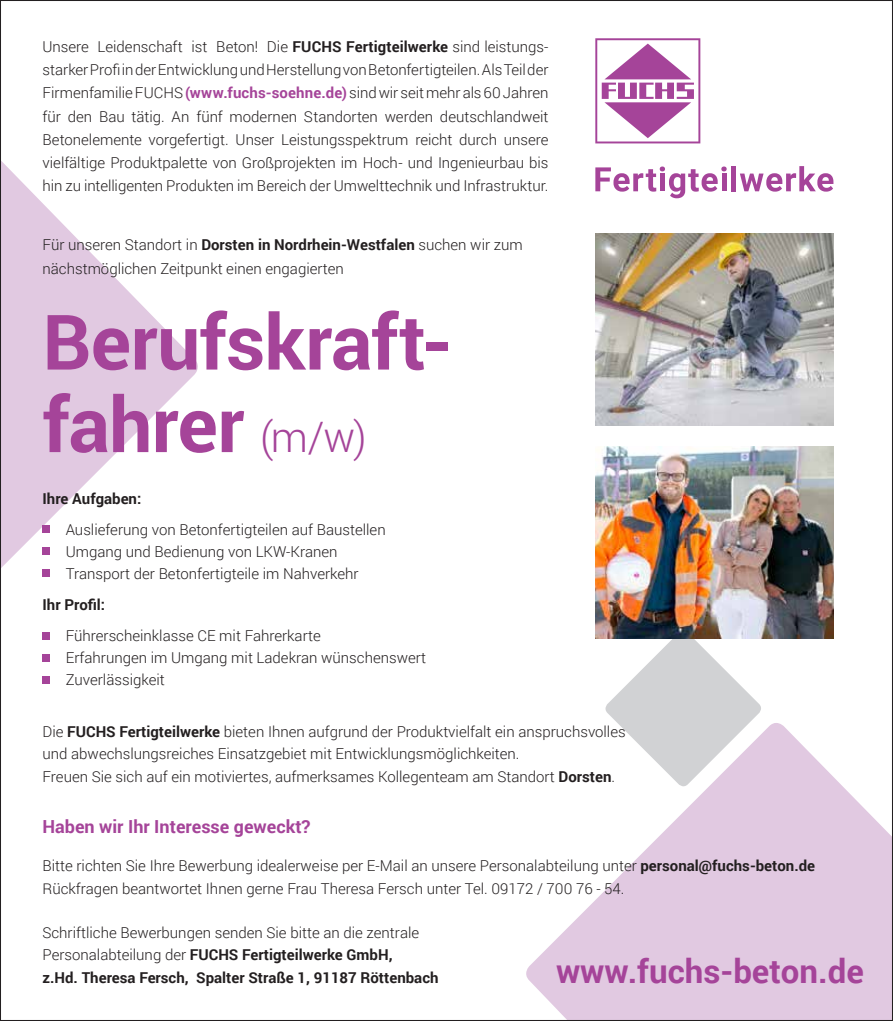
<style>
.page{position:relative;width:893px;height:1021px;background:#fff}
.page>*{position:absolute;margin:0;border:0;box-sizing:border-box;transform-origin:0 0}
.Stellentitel{font:700 76.5px/82.5px "Roboto";letter-spacing:-.01em;color:#a54499}
.t1{font:700 33px "Roboto";color:#a54499}
.Zwischenhead_LILA{font:700 18px "Roboto";color:#a54499}
.Aufzählung_Stelle{font:300 15px/23.2px "Roboto";color:#231f20}
.Zwischenhead{font:700 15px/22.5px "Roboto";color:#231f20}
.s1{font-weight:700}
.s2{font-weight:700;color:#a54499}
.s3{font-weight:300;font-size:42px}
.s4{font-weight:300}
</style>
<div class="page">
<svg style="left:603px;top:638px;width:161px;height:85px"></svg>
<svg style="left:526px;top:723px;width:365px;height:295px;fill:#e1c9e1"></svg>
<svg style="left:2px;top:162px;width:196px;height:473px"></svg>
<div style="left:43px;top:525px;width:7px;height:8px;background:#a54499"></div>
<div style="left:43px;top:547px;width:7px;height:8px;background:#a54499"></div>
<div style="left:43px;top:569px;width:7px;height:8px;background:#a54499"></div>
<div style="left:43px;top:631px;width:7px;height:8px;background:#a54499"></div>
<div style="left:43px;top:653px;width:7px;height:8px;background:#a54499"></div>
<div style="left:43px;top:675px;width:7px;height:8px;background:#a54499"></div>
<img style="left:595px;top:234px;width:238px;height:191px">
<img style="left:595px;top:446px;width:238px;height:192px">
<svg style="left:595px;top:166px;width:132px;height:32px"></svg>
<div style="left:731px;top:166px;width:5px;height:25px;background:#a54499"></div>
<svg style="left:740px;top:166px;width:93px;height:26px"></svg>
<svg style="left:595px;top:38px;width:105px;height:105px"></svg>
<p class="Aufzählung_Stelle" style="left:43px;top:34px;width:507px;text-align:justify">Unsere Leidenschaft ist Beton! Die <span class="s1">FUCHS Fertigteilwerke</span> sind leistungs&shy;starker Profi in der Entwicklung und Herstellung von Betonfertigteilen. Als Teil der Firmenfamilie FUCHS <span class="s2">(www.fuchs-soehne.de)</span> sind wir seit mehr als 60 Jahren für den Bau tätig. An fünf modernen Standorten werden deutschlandweit Betonelemente vorgefertigt. Unser Leistungsspektrum reicht durch unsere vielfältige Produktpalette von Großprojekten im Hoch- und Ingenieurbau bis hin zu intelligenten Produkten im Bereich der Umwelttechnik und Infrastruktur.</p>
<p class="Aufzählung_Stelle" style="left:43px;top:231px;width:482px;line-height:24.6px">Für unseren Standort in <span class="s1">Dorsten in Nordrhein-Westfalen</span> suchen wir zum nächstmöglichen Zeitpunkt einen engagierten</p>
<p class="Stellentitel" style="left:43px;top:298px;width:411px">Berufskraft&shy;fahrer <span class="s3">(m/w)</span></p>
<p class="Zwischenhead" style="left:43px;top:486px;width:100px">Ihre Aufgaben:</p>
<p class="Aufzählung_Stelle" style="left:66px;top:517px;width:321px">Auslieferung von Betonfertigteilen auf Baustellen</p>
<p class="Aufzählung_Stelle" style="left:66px;top:539px;width:273px">Umgang und Bedienung von LKW-Kranen</p>
<p class="Aufzählung_Stelle" style="left:66px;top:561px;width:294px">Transport der Betonfertigteile im Nahverkehr</p>
<p class="Zwischenhead" style="left:43px;top:592px;width:64px">Ihr Profil:</p>
<p class="Aufzählung_Stelle" style="left:66px;top:623px;width:257px">Führerscheinklasse CE mit Fahrerkarte</p>
<p class="Aufzählung_Stelle" style="left:66px;top:645px;width:362px">Erfahrungen im Umgang mit Ladekran wünschenswert</p>
<p class="Aufzählung_Stelle" style="left:66px;top:667px;width:101px">Zuverlässigkeit</p>
<p class="Aufzählung_Stelle" style="left:43px;top:719px;width:585px;line-height:22.5px">Die <span class="s1">FUCHS Fertigteilwerke</span> bieten Ihnen aufgrund der Produktvielfalt ein anspruchsvolles und abwechslungsreiches Einsatzgebiet mit Entwicklungsmöglichkeiten.<br>Freuen Sie sich auf ein motiviertes, aufmerksames Kollegenteam am Standort <span class="s1">Dorsten</span>.</p>
<p class="Zwischenhead_LILA" style="left:43px;top:814px;width:270px">Haben wir Ihr Interesse geweckt?</p>
<p class="Aufzählung_Stelle" style="left:43px;top:854px;width:774px;line-height:22.5px">Bitte richten Sie Ihre Bewerbung idealerweise per E-Mail an unsere Personalabteilung unter <span class="s1">personal@fuchs-beton.de<br></span>Rückfragen beantwortet Ihnen gerne Frau Theresa Fersch unter Tel. 09172 / 700 76 - 54.</p>
<p class="Zwischenhead" style="left:43px;top:920px;width:398px"><span class="s4">Schriftliche Bewerbungen senden Sie bitte an die zentrale<br>Personalabteilung der</span> FUCHS Fertigteilwerke GmbH,<br>z.Hd. Theresa Fersch, Spalter Straße 1, 91187 Röttenbach</p>
<p class="t1" style="left:556px;top:948px;width:309px">www.fuchs-beton.de</p>
</div>
